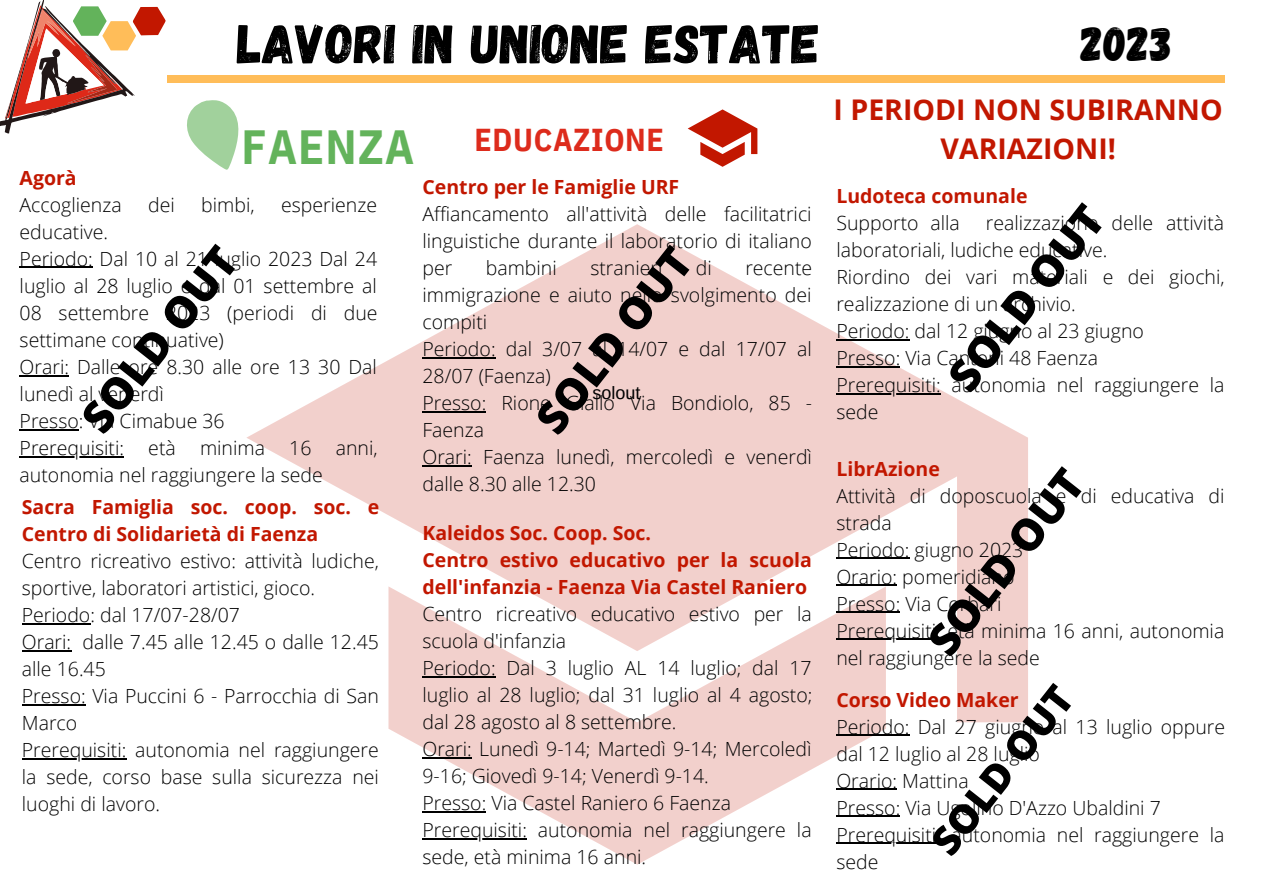
<style>
.page{position:relative;width:1263px;height:894px;background:#fff}
.page>*{position:absolute;margin:0;border:0;box-sizing:border-box;transform-origin:0 0}
.t1{font:55.05px "Gagalin";color:#000}
.t2{font:48px "Gagalin";color:#000}
.t3{font:700 47.85px "IBM Plex Sans Cond";letter-spacing:.02em;color:#63b35b}
.t4{font:800 43.5px "Open Sans";color:#000}
.t5{font:800 39.6px "Open Sans";color:#000}
.t6{font:700 31.65px "IBM Plex Sans Cond";letter-spacing:.02em;color:#dd2b1c}
.t7{font:700 28.5px/39.3px "Open Sans";color:#c21700;text-align:center}
.t8{font:300 19.5px/27px "Open Sans";color:#000}
.t9{font:700 19.5px/27px "Open Sans";color:#c21700}
.t10{font:18px "Arimo";color:#000}
</style>
<div class="page">
<svg style="left:0;top:0;width:166px;height:134px"></svg>
<div style="left:167px;top:75px;width:1058px;height:8px;background:#ffbd59"></div>
<svg style="left:246px;top:224px;width:782px;height:640px;fill:#f2d0cc"></svg>
<svg style="left:187px;top:100px;width:52px;height:70px"></svg>
<svg style="left:688px;top:109px;width:69px;height:58px"></svg>
<hr style="left:422px;top:357px;width:74px;height:1px;background:#000">
<hr style="left:422px;top:411px;width:64px;height:1px;background:#000">
<hr style="left:422px;top:465px;width:50px;height:1px;background:#000">
<hr style="left:20px;top:267px;width:73px;height:1px;background:#000">
<hr style="left:20px;top:375px;width:49px;height:1px;background:#000">
<hr style="left:20px;top:429px;width:59px;height:1px;background:#000">
<hr style="left:20px;top:456px;width:104px;height:1px;background:#000">
<hr style="left:422px;top:676px;width:74px;height:1px;background:#000">
<hr style="left:422px;top:757px;width:50px;height:1px;background:#000">
<hr style="left:422px;top:810px;width:64px;height:2px;background:#000">
<hr style="left:422px;top:837px;width:105px;height:2px;background:#000">
<hr style="left:22px;top:623px;width:68px;height:1px;background:#000">
<hr style="left:22px;top:650px;width:49px;height:1px;background:#000">
<hr style="left:22px;top:704px;width:64px;height:1px;background:#000">
<hr style="left:22px;top:758px;width:104px;height:1px;background:#000">
<hr style="left:836px;top:339px;width:73px;height:1px;background:#000">
<hr style="left:836px;top:366px;width:64px;height:1px;background:#000">
<hr style="left:836px;top:393px;width:105px;height:1px;background:#000">
<hr style="left:836px;top:557px;width:73px;height:2px;background:#000">
<hr style="left:836px;top:584px;width:61px;height:2px;background:#000">
<hr style="left:836px;top:611px;width:64px;height:2px;background:#000">
<hr style="left:836px;top:638px;width:105px;height:1px;background:#000">
<hr style="left:836px;top:734px;width:73px;height:1px;background:#000">
<hr style="left:836px;top:788px;width:61px;height:1px;background:#000">
<hr style="left:836px;top:815px;width:64px;height:1px;background:#000">
<hr style="left:836px;top:842px;width:105px;height:1px;background:#000">
<p class="t1" style="left:237px;top:8px;width:584px">LAVORI IN UNIONE ESTATE</p>
<p class="t2" style="left:1081px;top:12px;width:93px">2023</p>
<p class="t3" style="left:241px;top:115px;width:175px">FAENZA</p>
<p class="t6" style="left:475px;top:118px;width:191px">EDUCAZIONE</p>
<p class="t9" style="left:422px;top:173px;width:258px">Centro per le Famiglie URF</p>
<p class="t8" style="left:422px;top:199px;width:391px;text-align:justify">Affiancamento all'attività delle facilitatrici linguistiche durante il laboratorio di italiano per</p>
<p class="t9" style="left:20px;top:164px;width:59px">Agorà</p>
<p class="t8" style="left:20px;top:190px;width:104px">Accoglienza</p>
<p class="t8" style="left:148px;top:190px;width:28px">dei</p>
<p class="t8" style="left:201px;top:190px;width:55px">bimbi,</p>
<p class="t8" style="left:281px;top:190px;width:97px">esperienze</p>
<p class="t8" style="left:20px;top:217px;width:90px">educative.</p>
<p class="t8" style="left:20px;top:244px;width:359px;text-align:justify">Periodo: Dal 10 al 21 luglio 2023 Dal 24 luglio al 28 luglio e dal 01 settembre al 08 settembre 2023 (periodi di due settimane continuative)</p>
<p class="t8" style="left:20px;top:352px;width:359px">Orari: Dalle ore 8.30 alle ore 13 30 Dal lunedì al venerdì</p>
<p class="t8" style="left:20px;top:406px;width:207px">Presso: Via Cimabue 36</p>
<p class="t8" style="left:20px;top:433px;width:359px">Prerequisiti: età minima 16 anni, autonomia nel raggiungere la sede</p>
<p class="t4" style="left:67px;top:407px;width:223px;rotate:-52deg">SOLD OUT</p>
<p class="t4" style="left:521px;top:408px;width:223px;rotate:-52deg">SOLD OUT</p>
<p class="t8" style="left:486px;top:253px;width:73px">bambini</p>
<p class="t8" style="left:590px;top:253px;width:74px">stranieri</p>
<p class="t8" style="left:696px;top:253px;width:18px">di</p>
<p class="t8" style="left:422px;top:253px;width:391px;text-align:justify;text-indent:323px">recente immigrazione e aiuto nello svolgimento dei compiti</p>
<p class="t8" style="left:422px;top:334px;width:391px">Periodo: dal 3/07 al 14/07 e dal 17/07 al<br>28/07 (Faenza)</p>
<p class="t8" style="left:422px;top:388px;width:391px">Presso: Rione Giallo Via Bondiolo, 85 -<br>Faenza</p>
<p class="t8" style="left:422px;top:442px;width:391px">Orari: Faenza lunedì, mercoledì e venerdì dalle 8.30 alle 12.30</p>
<p class="t10" style="left:592px;top:383px;width:49px">solout</p>
<p class="t9" style="left:22px;top:493px;width:359px">Sacra Famiglia soc. coop. soc. e<br>Centro di Solidarietà di Faenza</p>
<p class="t8" style="left:22px;top:546px;width:359px">Centro ricreativo estivo: attività ludiche, sportive, laboratori artistici, gioco.</p>
<p class="t8" style="left:22px;top:600px;width:220px">Periodo: dal 17/07-28/07</p>
<p class="t8" style="left:22px;top:627px;width:359px">Orari: dalle 7.45 alle 12.45 o dalle 12.45 alle 16.45</p>
<p class="t8" style="left:22px;top:681px;width:359px">Presso: Via Puccini 6 - Parrocchia di San<br>Marco</p>
<p class="t8" style="left:22px;top:735px;width:359px;text-align:justify">Prerequisiti: autonomia nel raggiungere la sede, corso base sulla sicurezza nei luoghi di lavoro.</p>
<p class="t9" style="left:422px;top:518px;width:230px">Kaleidos Soc. Coop. Soc.</p>
<p class="t9" style="left:422px;top:545px;width:391px">Centro estivo educativo per la scuola dell'infanzia - Faenza Via Castel Raniero</p>
<p class="t8" style="left:422px;top:599px;width:391px">Centro ricreativo educativo estivo per la scuola d'infanzia</p>
<p class="t8" style="left:422px;top:653px;width:392px;text-align:justify">Periodo: Dal 3 luglio AL 14 luglio; dal 17 luglio al 28 luglio; dal 31 luglio al 4 agosto; dal 28 agosto al 8 settembre.</p>
<p class="t8" style="left:422px;top:734px;width:391px">Orari: Lunedì 9-14; Martedì 9-14; Mercoledì<br>9-16; Giovedì 9-14; Venerdì 9-14.</p>
<p class="t8" style="left:422px;top:788px;width:310px">Presso: Via Castel Raniero 6 Faenza</p>
<p class="t8" style="left:422px;top:815px;width:391px">Prerequisiti: autonomia nel raggiungere la sede, età minima 16 anni.</p>
<p class="t7" style="left:834px;top:89px;width:391px">I PERIODI NON SUBIRANNO<br>VARIAZIONI!</p>
<p class="t9" style="left:836px;top:182px;width:193px">Ludoteca comunale</p>
<p class="t8" style="left:836px;top:209px;width:125px">Supporto alla</p>
<p class="t4" style="left:934px;top:366px;width:223px;rotate:-52deg">SOLD OUT</p>
<p class="t8" style="left:836px;top:209px;width:389px;text-indent:149px">realizzazione delle attività laboratoriali, ludiche educative.</p>
<p class="t8" style="left:836px;top:263px;width:390px">Riordino dei vari materiali e dei giochi, realizzazione di un archivio.</p>
<p class="t8" style="left:836px;top:317px;width:309px">Periodo: dal 12 giugno al 23 giugno</p>
<p class="t8" style="left:836px;top:344px;width:263px">Presso: Via Cantoni 48 Faenza</p>
<p class="t8" style="left:836px;top:371px;width:390px">Prerequisiti: autonomia nel raggiungere la sede</p>
<p class="t9" style="left:836px;top:454px;width:105px">LibrAzione</p>
<p class="t8" style="left:836px;top:481px;width:390px">Attività di doposcuola e di educativa di strada</p>
<p class="t8" style="left:836px;top:535px;width:188px">Periodo: giugno 2023</p>
<p class="t8" style="left:836px;top:562px;width:180px">Orario: pomeridiano</p>
<p class="t8" style="left:836px;top:589px;width:167px">Presso: Via Corbari</p>
<p class="t8" style="left:836px;top:616px;width:389px">Prerequisiti: età minima 16 anni, autonomia nel raggiungere la sede</p>
<p class="t4" style="left:913px;top:630px;width:223px;rotate:-52deg">SOLD OUT</p>
<p class="t9" style="left:836px;top:685px;width:184px">Corso Video Maker</p>
<p class="t8" style="left:836px;top:712px;width:390px">Periodo: Dal 27 giugno al 13 luglio oppure dal 12 luglio al 28 luglio</p>
<p class="t8" style="left:836px;top:766px;width:134px">Orario: Mattina</p>
<p class="t8" style="left:836px;top:793px;width:326px">Presso: Via Ugolino D'Azzo Ubaldini 7</p>
<p class="t8" style="left:836px;top:820px;width:390px">Prerequisiti: autonomia nel raggiungere la sede</p>
<p class="t5" style="left:918px;top:832px;width:203px;rotate:-52deg">SOLD OUT</p>
</div>
